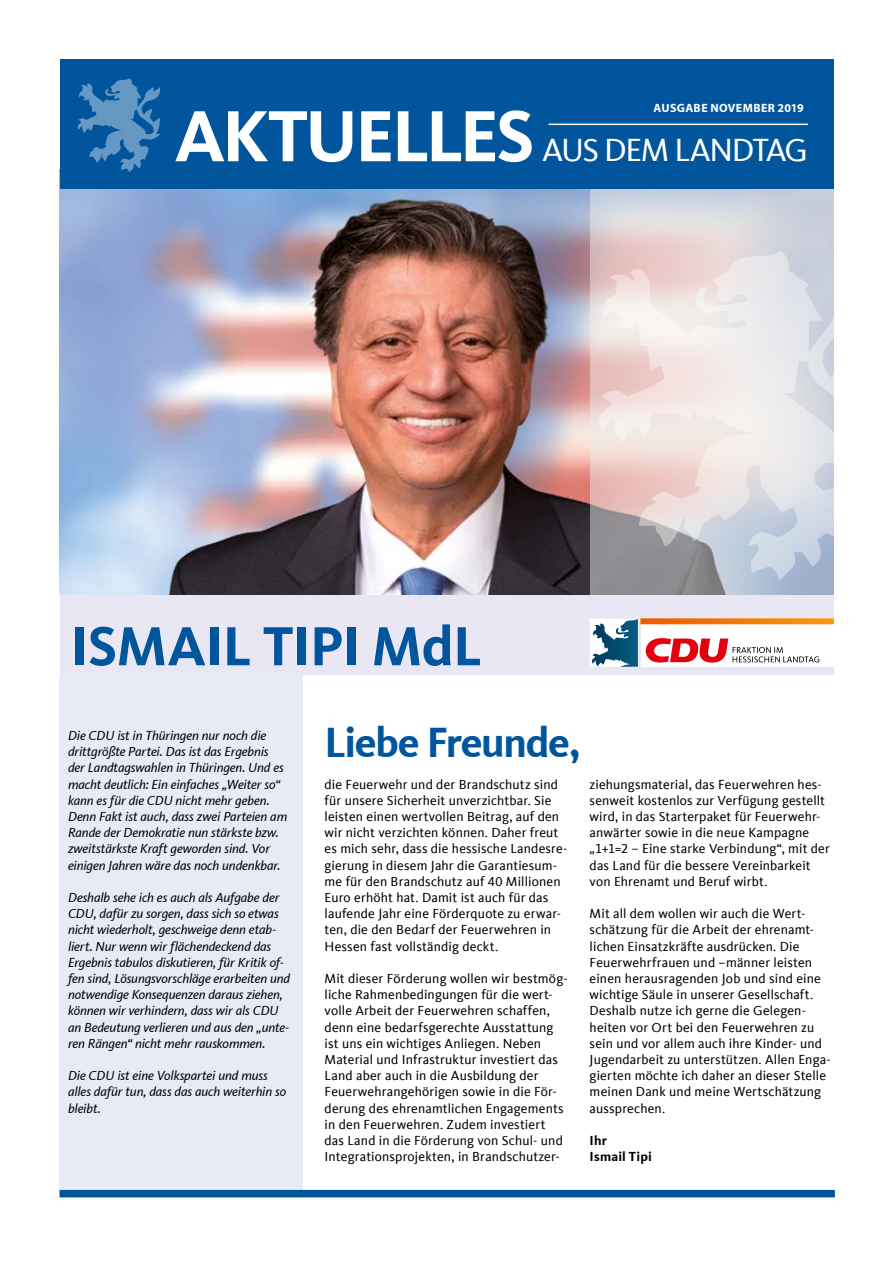
<style>
.page{position:relative;width:893px;height:1263px;background:#fff}
.page>*{position:absolute;margin:0;border:0;box-sizing:border-box;transform-origin:0 0}
.t1{font:700 75px "CDU Kievit Tab";letter-spacing:-.045em;color:#fff}
.t2{font:700 57px "CDU Kievit Tab";letter-spacing:-.015em;color:#00559d}
.t3{font:700 43.5px "CDU Kievit Tab";letter-spacing:-.03em;color:#00559d}
.t4{font:33px "CDU Kievit Tab";letter-spacing:-.045em;color:#fff}
.t5{font:13.5px/16.2px "CDU Kievit Tab";letter-spacing:.01em;color:#000}
.t6{font:italic 13.5px/16.2px "CDU Kievit Tab";letter-spacing:-.01em;color:#000}
.t7{font:700 13.5px/16.2px "CDU Kievit Tab";letter-spacing:.015em;color:#000}
.t8{font:700 12px "Myriad Pro";letter-spacing:.03em;color:#fff}
</style>
<div class="page">
<div style="left:60px;top:675px;width:243px;height:519px;background:#e7ebf6"></div>
<div style="left:60px;top:60px;width:773px;height:615px;background:#e8e7f3"></div>
<img style="left:60px;top:189px;width:530px;height:405px">
<div style="left:60px;top:60px;width:773px;height:129px;background:#00559d"></div>
<svg style="left:77px;top:78px;width:83px;height:94px"></svg>
<hr style="left:549px;top:124px;width:259px;height:1px;background:#fff">
<div style="left:641px;top:624px;width:192px;height:43px;background:#fff"></div>
<img style="left:641px;top:619px;width:192px;height:5px">
<svg style="left:645px;top:638px;width:174px;height:25px"></svg>
<img style="left:590px;top:619px;width:48px;height:48px">
<svg style="left:590px;top:189px;width:243px;height:405px;background:#cac9d0"></svg>
<svg style="left:596px;top:251px;width:237px;height:329px"></svg>
<div style="left:60px;top:1190px;width:775px;height:7px;background:#00559d"></div>
<h1 class="t1" style="left:174px;top:92px;width:362px">AKTUELLES</h1>
<p class="t8" style="left:654px;top:100px;width:152px">AUSGABE NOVEMBER 2019</p>
<h3 class="t4" style="left:542px;top:132px;width:267px">AUS DEM LANDTAG</h3>
<h2 class="t2" style="left:70px;top:613px;width:413px">ISMAIL TIPI MdL</h2>
<p class="t6" style="left:68px;top:727px;width:221px">Die CDU ist in Thüringen nur noch die drittgrößte Partei. Das ist das Ergebnis der Landtagswahlen in Thüringen. Und es macht deutlich: Ein einfaches „Weiter so“ kann es für die CDU nicht mehr geben.<br>Denn Fakt ist auch, dass zwei Parteien am Rande der Demokratie nun stärkste bzw. zweitstärkste Kraft geworden sind. Vor einigen Jahren wäre das noch undenkbar.</p>
<p class="t6" style="left:68px;top:889px;width:224px">Deshalb sehe ich es auch als Aufgabe der CDU, dafür zu sorgen, dass sich so etwas nicht wiederholt, geschweige denn etab&shy;liert. Nur wenn wir flächendeckend das Ergebnis tabulos diskutieren, für Kritik of&shy;fen sind, Lösungsvorschläge erarbeiten und notwendige Konsequenzen daraus ziehen, können wir verhindern, dass wir als CDU an Bedeutung verlieren und aus den „unte&shy;ren Rängen“ nicht mehr rauskommen.</p>
<p class="t6" style="left:68px;top:1068px;width:220px">Die CDU ist eine Volkspartei und muss alles dafür tun, dass das auch weiterhin so bleibt.</p>
<h3 class="t3" style="left:325px;top:717px;width:258px">Liebe Freunde,</h3>
<p class="t5" style="left:325px;top:776px;width:244px">die Feuerwehr und der Brandschutz sind für unsere Sicherheit unverzichtbar. Sie leisten einen wertvollen Beitrag, auf den wir nicht verzichten können. Daher freut es mich sehr, dass die hessische Landesre&shy;gierung in diesem Jahr die Garantiesum&shy;me für den Brandschutz auf 40 Millionen Euro erhöht hat. Damit ist auch für das laufende Jahr eine Förderquote zu erwar&shy;ten, die den Bedarf der Feuerwehren in Hessen fast vollständig deckt.</p>
<p class="t5" style="left:325px;top:970px;width:245px">Mit dieser Förderung wollen wir bestmög&shy;liche Rahmenbedingungen für die wert&shy;volle Arbeit der Feuerwehren schaffen, denn eine bedarfsgerechte Ausstattung ist uns ein wichtiges Anliegen. Neben Material und Infrastruktur investiert das Land aber auch in die Ausbildung der Feuerwehrangehörigen sowie in die För&shy;derung des ehrenamtlichen Engagements in den Feuerwehren. Zudem investiert das Land in die Förderung von Schul- und Integrationsprojekten, in Brandschutzer-</p>
<p class="t5" style="left:590px;top:776px;width:242px">ziehungsmaterial, das Feuerwehren hes&shy;senweit kostenlos zur Verfügung gestellt wird, in das Starterpaket für Feuerwehr&shy;anwärter sowie in die neue Kampagne „1+1=2 – Eine starke Verbindung“, mit der das Land für die bessere Vereinbarkeit von Ehrenamt und Beruf wirbt.</p>
<p class="t5" style="left:590px;top:906px;width:242px">Mit all dem wollen wir auch die Wert&shy;schätzung für die Arbeit der ehrenamt&shy;lichen Einsatzkräfte ausdrücken. Die Feuerwehrfrauen und –männer leisten einen herausragenden Job und sind eine wichtige Säule in unserer Gesellschaft.<br>Deshalb nutze ich gerne die Gelegen&shy;heiten vor Ort bei den Feuerwehren zu sein und vor allem auch ihre Kinder- und Jugendarbeit zu unterstützen. Allen Enga&shy;gierten möchte ich daher an dieser Stelle meinen Dank und meine Wertschätzung aussprechen.</p>
<p class="t7" style="left:590px;top:1132px;width:64px">Ihr<br>Ismail Tipi</p>
</div>
